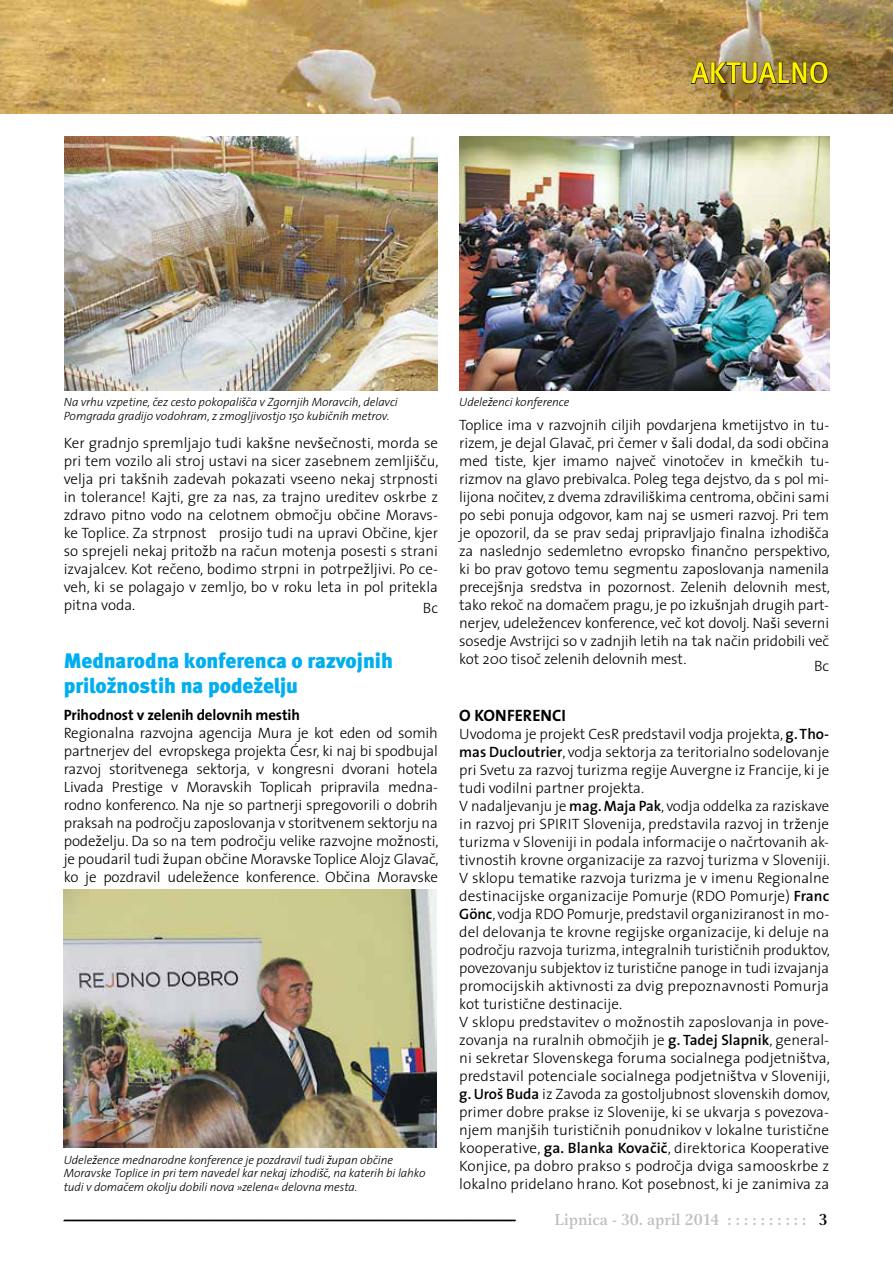
<style>
.page{position:relative;width:893px;height:1263px;background:#fff}
.page>*{position:absolute;margin:0;border:0;box-sizing:border-box;transform-origin:0 0}
.t1{font:30px "Meta Medium CE";color:#fff200}
.t2{font:21px/25.5px "Meta Black CELF";color:#00aeef}
.t3{font:500 16.5px "Gamma Itc TEE";color:#bcbec0}
.t4{font:700 16.5px "The Sans OT";color:#000}
.t5{font:300 15px/18px "The Sans OT";color:#000;text-align:justify}
.t6{font:700 15px "The Sans OT";letter-spacing:-.01em;color:#000}
.t7{font:italic 300 12px/13.5px "The Sans OT";letter-spacing:-.01em;color:#000}
.s1{font-weight:600}
.s2{color:#000}
</style>
<div class="page">
<img style="left:0;top:0;width:893px;height:114px">
<img style="left:690px;top:0;width:138px;height:84px">
<svg style="left:63px;top:1219px;width:453px;height:2px"></svg>
<img style="left:64px;top:890px;width:373px;height:257px">
<img style="left:64px;top:136px;width:373px;height:254px">
<img style="left:460px;top:136px;width:369px;height:254px">
<h1 class="t1" style="left:691px;top:54px;width:139px">AKTUALNO</h1>
<p class="t7" style="left:64px;top:395px;width:336px">Na vrhu vzpetine, čez cesto pokopališča v Zgornjih Moravcih, delavci<br>Pomgrada gradijo vodohram, z zmogljivostjo 150 kubičnih metrov.</p>
<p class="t7" style="left:459px;top:395px;width:112px">Udeleženci konference</p>
<p class="t5" style="left:459px;top:415px;width:372px">Toplice ima v razvojnih ciljih povdarjena kmetijstvo in tu&shy;rizem, je dejal Glavač, pri čemer v šali dodal, da sodi občina med tiste, kjer imamo največ vinotočev in kmečkih tu&shy;rizmov na glavo prebivalca. Poleg tega dejstvo, da s pol mi&shy;lijona nočitev, z dvema zdraviliškima centroma, občini sami po sebi ponuja odgovor, kam naj se usmeri razvoj. Pri tem je opozoril, da se prav sedaj pripravljajo finalna izhodišča za naslednjo sedemletno evropsko finančno perspektivo, ki bo prav gotovo temu segmentu zaposlovanja namenila precejšnja sredstva in pozornost. Zelenih delovnih mest, tako rekoč na domačem pragu, je po izkušnjah drugih part&shy;nerjev, udeležencev konference, več kot dovolj. Naši severni sosedje Avstrijci so v zadnjih letih na tak način pridobili več kot 200 tisoč zelenih delovnih mest.</p>
<p class="t5" style="left:814px;top:657px;width:16px">Bc</p>
<p class="t4" style="left:459px;top:701px;width:108px">O KONFERENCI</p>
<p class="t5" style="left:459px;top:724px;width:372px;text-align:left">Uvodoma je projekt CesR predstavil vodja projekta, <span class="s1">g. Tho&shy;mas Ducloutrier</span>, vodja sektorja za teritorialno sodelovanje pri Svetu za razvoj turizma regije Auvergne iz Francije, ki je tudi vodilni partner projekta.<br>V nadaljevanju je <span class="s1">mag. Maja Pak</span>, vodja oddelka za raziskave in razvoj pri SPIRIT Slovenija, predstavila razvoj in trženje turizma v Sloveniji in podala informacije o načrtovanih ak&shy;tivnostih krovne organizacije za razvoj turizma v Sloveniji.<br>V sklopu tematike razvoja turizma je v imenu Regionalne destinacijske organizacije Pomurje (RDO Pomurje) <span class="s1">Franc Gönc</span>, vodja RDO Pomurje, predstavil organiziranost in mo&shy;del delovanja te krovne regijske organizacije, ki deluje na področju razvoja turizma, integralnih turističnih produktov, povezovanju subjektov iz turistične panoge in tudi izvajanja promocijskih aktivnosti za dvig prepoznavnosti Pomurja kot turistične destinacije.<br>V sklopu predstavitev o možnostih zaposlovanja in pove&shy;zovanja na ruralnih območjih je <span class="s1">g. Tadej Slapnik</span>, general&shy;ni sekretar Slovenskega foruma socialnega podjetništva, predstavil potenciale socialnega podjetništva v Sloveniji, <span class="s1">g. Uroš Buda</span> iz Zavoda za gostoljubnost slovenskih domov, primer dobre prakse iz Slovenije, ki se ukvarja s povezova&shy;njem manjših turističnih ponudnikov v lokalne turistične kooperative, <span class="s1">ga. Blanka Kovačič</span>, direktorica Kooperative Konjice, pa dobro prakso s področja dviga samooskrbe z lokalno pridelano hrano. Kot posebnost, ki je zanimiva za</p>
<p class="t5" style="left:64px;top:433px;width:376px">Ker gradnjo spremljajo tudi kakšne nevšečnosti, morda se pri tem vozilo ali stroj ustavi na sicer zasebnem zemljišču, velja pri takšnih zadevah pokazati vseeno nekaj strpnosti in tolerance! Kajti, gre za nas, za trajno ureditev oskrbe z zdravo pitno vodo na celotnem območju občine Moravs&shy;ke Toplice. Za strpnost prosijo tudi na upravi Občine, kjer so sprejeli nekaj pritožb na račun motenja posesti s strani izvajalcev. Kot rečeno, bodimo strpni in potrpežljivi. Po ce&shy;veh, ki se polagajo v zemljo, bo v roku leta in pol pritekla pitna voda.</p>
<p class="t5" style="left:423px;top:598px;width:17px">Bc</p>
<h2 class="t2" style="left:64px;top:647px;width:331px">Mednarodna konferenca o razvojnih priložnostih na podeželju</h2>
<p class="t6" style="left:64px;top:702px;width:238px">Prihodnost v zelenih delovnih mestih</p>
<p class="t5" style="left:64px;top:723px;width:376px">Regionalna razvojna agencija Mura je kot eden od somih partnerjev del evropskega projekta Ćesr, ki naj bi spodbujal razvoj storitvenega sektorja, v kongresni dvorani hotela Livada Prestige v Moravskih Toplicah pripravila medna&shy;rodno konferenco. Na nje so partnerji spregovorili o dobrih praksah na področju zaposlovanja v storitvenem sektorju na podeželju. Da so na tem področju velike razvojne možnosti, je poudaril tudi župan občine Moravske Toplice Alojz Glavač, ko je pozdravil udeležence konference. Občina Moravske</p>
<p class="t7" style="left:64px;top:1152px;width:363px">Udeležence mednarodne konference je pozdravil tudi župan občine<br>Moravske Toplice in pri tem navedel kar nekaj izhodišč, na katerih bi lahko tudi v domačem okolju dobili nova »zelena« delovna mesta.</p>
<p class="t3" style="left:554px;top:1209px;width:275px">Lipnica - 30. april 2014 : : : : : : : : : : <span class="s2">3</span></p>
</div>
